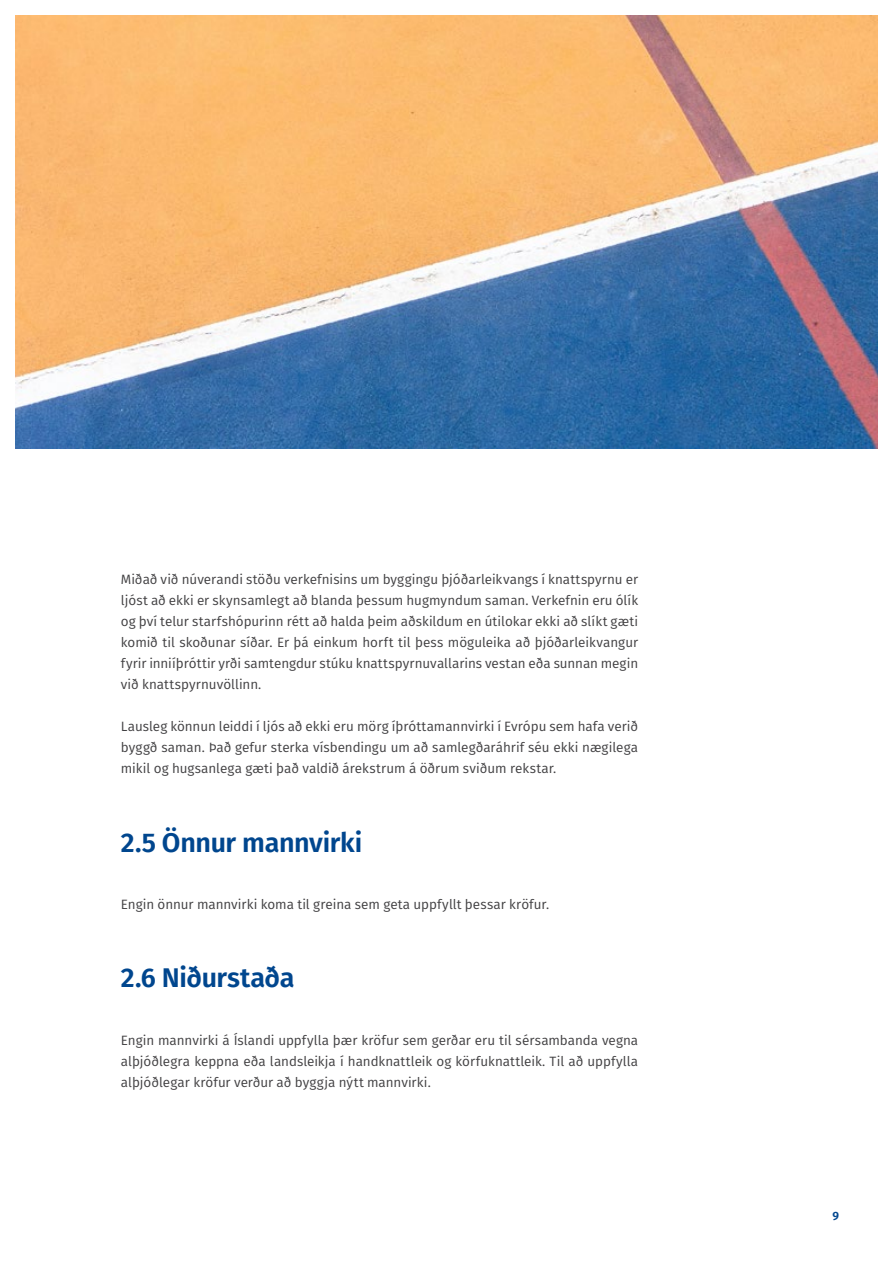
<style>
.page{position:relative;width:893px;height:1263px;background:#fff}
.page>*{position:absolute;margin:0;border:0;box-sizing:border-box;transform-origin:0 0}
.t1{font:600 27px "Fira GO";letter-spacing:-.015em;color:#00468e}
.t2{font:13.5px/21px "Fira GO";color:#414042;text-align:justify}
.t3{font:600 12px "Fira GO";color:#00468e}
</style>
<div class="page">
<img style="left:15px;top:15px;width:863px;height:433px">
<p class="t2" style="left:121px;top:569px;width:519px">Miðað við núverandi stöðu verkefnisins um byggingu þjóðarleikvangs í knattspyrnu er ljóst að ekki er skynsamlegt að blanda þessum hugmyndum saman. Verkefnin eru ólík og því telur starfshópurinn rétt að halda þeim aðskildum en útilokar ekki að slíkt gæti komið til skoðunar síðar. Er þá einkum horft til þess möguleika að þjóðarleikvangur fyrir inniíþróttir yrði samtengdur stúku knattspyrnuvallarins vestan eða sunnan megin við knattspyrnuvöllinn.</p>
<p class="t2" style="left:121px;top:716px;width:519px">Lausleg könnun leiddi í ljós að ekki eru mörg íþróttamannvirki í Evrópu sem hafa verið byggð saman. Það gefur sterka vísbendingu um að samlegðaráhrif séu ekki nægilega mikil og hugsanlega gæti það valdið árekstrum á öðrum sviðum rekstar.</p>
<h1 class="t1" style="left:121px;top:826px;width:243px">2.5 Önnur mannvirki</h1>
<p class="t2" style="left:121px;top:893px;width:430px">Engin önnur mannvirki koma til greina sem geta uppfyllt þessar kröfur.</p>
<h1 class="t1" style="left:121px;top:962px;width:175px">2.6 Niðurstaða</h1>
<p class="t2" style="left:121px;top:1029px;width:519px">Engin mannvirki á Íslandi uppfylla þær kröfur sem gerðar eru til sérsambanda vegna alþjóðlegra keppna eða landsleikja í handknattleik og körfuknattleik. Til að uppfylla alþjóðlegar kröfur verður að byggja nýtt mannvirki.</p>
<p class="t3" style="left:832px;top:1209px;width:8px">9</p>
</div>
